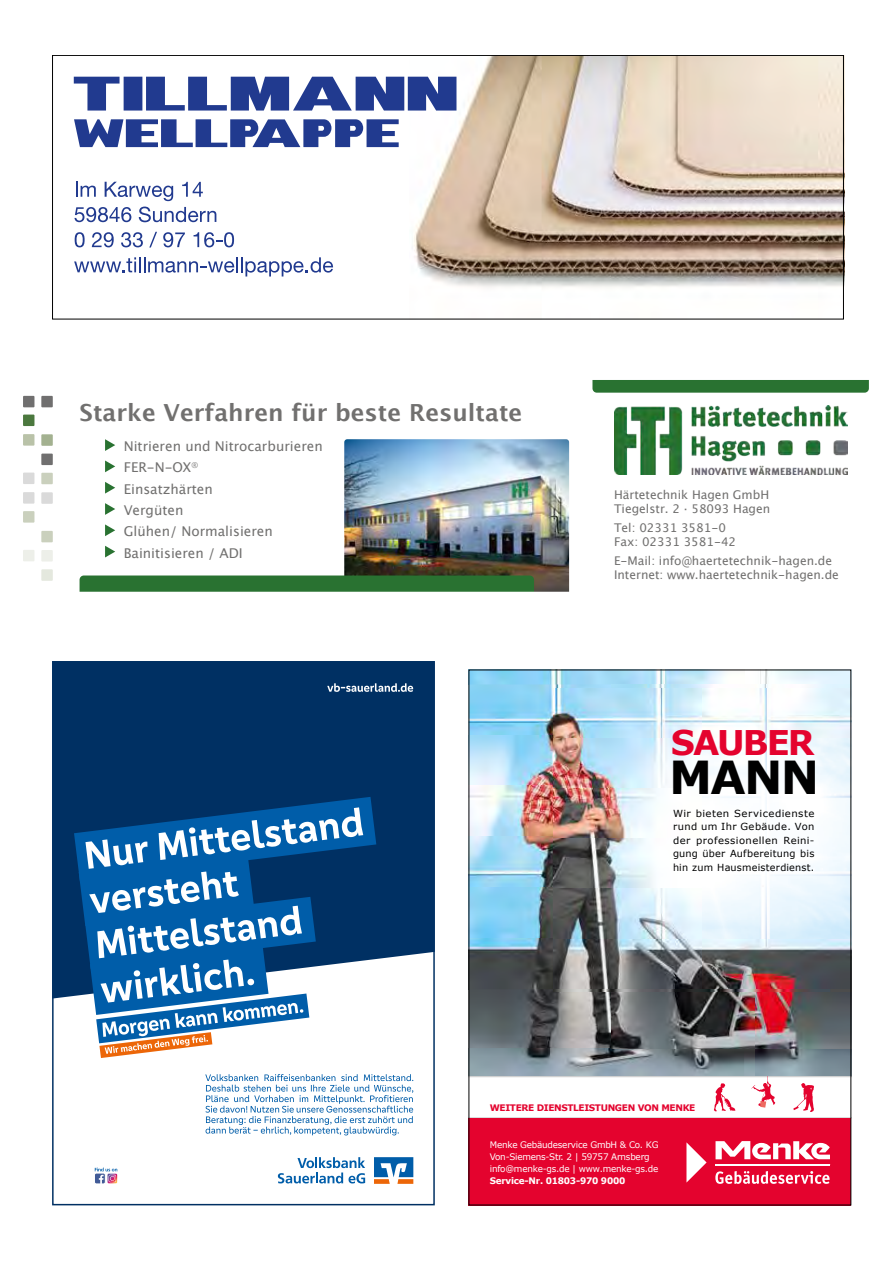
<style>
.page{position:relative;width:893px;height:1263px;background:#fff}
.page>*{position:absolute;margin:0;border:0;box-sizing:border-box;transform-origin:0 0}
.t1{font:700 45.45px "Verdana";color:#000}
.t2{font:700 33.9px "Verdana";letter-spacing:-.06em;color:#e4032e}
.t3{font:700 23.55px "Lucida Grande";color:#71706f}
.t4{font:13.5px/21.3px "Lucida Grande";color:#71706f}
.t5{font:12px/14.4px "Lucida Grande";color:#71706f}
.t6{font:9.75px/13.5px "Verdana";letter-spacing:.02em;color:#000;text-align:justify;scale:1.04 1}
.t7{font:9px/12px "Verdana";letter-spacing:-.025em;color:#fff}
.t8{font:700 9px "Verdana";letter-spacing:-.04em;color:#e4032e}
.t9{font:700 9px "Verdana";letter-spacing:-.025em;color:#fff}
</style>
<div class="page">
<img style="left:410px;top:57px;width:432px;height:231px">
<svg style="left:74px;top:77px;width:382px;height:70px"></svg>
<div style="left:52px;top:55px;width:792px;height:264px;border:1px solid #000"></div>
<svg style="left:76px;top:182px;width:20px;height:15px"></svg>
<svg style="left:105px;top:182px;width:68px;height:19px"></svg>
<svg style="left:182px;top:182px;width:21px;height:15px"></svg>
<svg style="left:75px;top:207px;width:56px;height:15px"></svg>
<svg style="left:139px;top:207px;width:77px;height:15px"></svg>
<svg style="left:75px;top:232px;width:10px;height:15px"></svg>
<svg style="left:92px;top:232px;width:22px;height:15px"></svg>
<svg style="left:121px;top:232px;width:22px;height:15px"></svg>
<svg style="left:149px;top:232px;width:8px;height:15px"></svg>
<svg style="left:163px;top:232px;width:22px;height:15px"></svg>
<svg style="left:194px;top:232px;width:40px;height:15px"></svg>
<svg style="left:74px;top:257px;width:259px;height:19px"></svg>
<img style="left:469px;top:669px;width:382px;height:15px">
<img style="left:471px;top:1048px;width:378px;height:28px">
<img style="left:471px;top:684px;width:141px;height:51px">
<img style="left:612px;top:684px;width:237px;height:5px">
<img style="left:471px;top:735px;width:82px;height:254px">
<img style="left:471px;top:989px;width:141px;height:59px">
<img style="left:612px;top:992px;width:237px;height:56px">
<img style="left:553px;top:689px;width:296px;height:303px">
<div style="left:469px;top:1118px;width:382px;height:87px;background:#e4032e"></div>
<hr style="left:716px;top:1164px;width:114px;height:2px;background:#fff">
<svg style="left:715px;top:1171px;width:115px;height:13px"></svg>
<svg style="left:715px;top:1141px;width:115px;height:18px"></svg>
<svg style="left:686px;top:1142px;width:21px;height:40px"></svg>
<svg style="left:471px;top:1076px;width:378px;height:42px"></svg>
<div style="left:55px;top:664px;width:377px;height:334px;background:#003063"></div>
<svg style="left:327px;top:683px;width:86px;height:9px"></svg>
<svg style="left:413px;top:1157px;width:1px;height:27px"></svg>
<svg style="left:374px;top:1157px;width:39px;height:27px"></svg>
<svg style="left:278px;top:1157px;width:87px;height:26px"></svg>
<div style="left:94px;top:1173px;width:12px;height:11px;border:1px solid #fff;border-radius:2px"></div>
<svg style="left:95px;top:1167px;width:23px;height:17px"></svg>
<div style="left:107px;top:1173px;width:11px;height:11px;border:1px solid #fff;border-radius:2px"></div>
<svg style="left:205px;top:1074px;width:208px;height:61px"></svg>
<svg style="left:74px;top:797px;width:302px;height:261px"></svg>
<div style="left:52px;top:661px;width:383px;height:544px;border:2px solid #003063"></div>
<img style="left:23px;top:380px;width:846px;height:212px">
<h3 class="t3" style="left:80px;top:393px;width:444px">Starke Verfahren für beste Resultate</h3>
<p class="t4" style="left:124px;top:436px;width:200px">Nitrieren und Nitrocarburieren<br>FER-N-OX<sup>®<br></sup>Einsatzhärten<br>Vergüten<br>Glühen/ Normalisieren<br>Bainitisieren / ADI</p>
<p class="t5" style="left:614px;top:488px;width:158px">Härtetechnik Hagen GmbH<br>Tiegelstr. 2 · 58093 Hagen</p>
<p class="t5" style="left:614px;top:521px;width:124px">Tel: 02331 3581-0<br>Fax: 02331 3581-42</p>
<p class="t5" style="left:614px;top:554px;width:226px">E-Mail: info@haertetechnik-hagen.de<br>Internet: www.haertetechnik-hagen.de</p>
<h2 class="t2" style="left:671px;top:721px;width:145px">SAUBER</h2>
<h1 class="t1" style="left:669px;top:748px;width:151px">MANN</h1>
<p class="t6" style="left:673px;top:806px;width:137px">Wir bieten Servicedienste rund um Ihr Gebäude. Von der professionellen Reini&shy;gung über Aufbereitung bis hin zum Hausmeisterdienst.</p>
<p class="t8" style="left:490px;top:1102px;width:207px">WEITERE DIENSTLEISTUNGEN VON MENKE</p>
<p class="t7" style="left:490px;top:1139px;width:170px">Menke Gebäudeservice GmbH &amp; Co. KG<br>Von-Siemens-Str. 2 | 59757 Arnsberg info@menke-gs.de | www.menke-gs.de</p>
<p class="t9" style="left:490px;top:1175px;width:137px">Service-Nr. 01803-970 9000</p>
</div>
